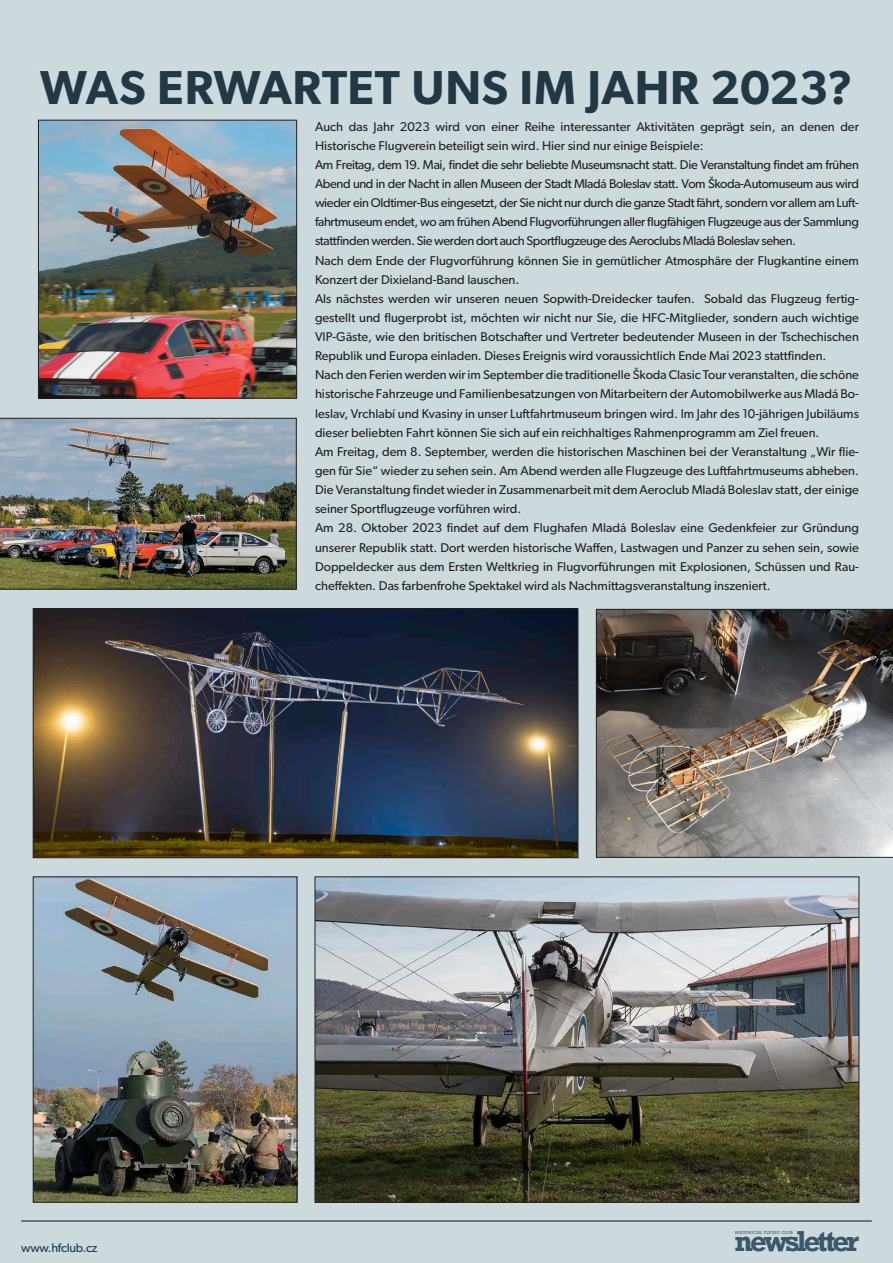
<style>
.page{position:relative;width:893px;height:1263px;background:#ccdade}
.page>*{position:absolute;margin:0;border:0;box-sizing:border-box;transform-origin:0 0}
.t1{font:600 47.7px "Gibson";letter-spacing:.015em;color:#213845}
.t2{font:700 27.15px "Rockwell Nova";letter-spacing:-.1em;color:#3b5769}
.t3{font:12.75px/19.2px "Gibson";color:#231f20;text-align:justify}
.t4{font:12.45px "Gibson";letter-spacing:-.02em;color:#213845}
.t5{font:4.2px "Rockwell Std";letter-spacing:.06em;color:#3b5769}
</style>
<div class="page">
<hr style="left:21px;top:1220px;width:851px;height:1px;background:#231f20">
<img style="left:40px;top:122px;width:255px;height:274px">
<div style="left:38px;top:120px;width:259px;height:278px;border:1px solid #231f20"></div>
<img style="left:0;top:418px;width:297px;height:171px">
<img style="left:317px;top:878px;width:540px;height:322px">
<img style="left:35px;top:878px;width:260px;height:322px">
<div style="left:33px;top:876px;width:264px;height:326px;border:1px solid #231f20"></div>
<img style="left:35px;top:611px;width:541px;height:245px">
<div style="left:33px;top:609px;width:545px;height:249px;border:1px solid #231f20"></div>
<img style="left:596px;top:609px;width:297px;height:249px">
<p class="t1" style="left:40px;top:59px;width:814px">WAS ERWARTET UNS IM JAHR 2023?</p>
<p class="t3" style="left:315px;top:116px;width:545px">Auch das Jahr 2023 wird von einer Reihe interessanter Aktivitäten geprägt sein, an denen der<br>Historische Flugverein beteiligt sein wird. Hier sind nur einige Beispiele:</p>
<p class="t3" style="left:315px;top:155px;width:545px">Am Freitag, dem 19. Mai, findet die sehr beliebte Museumsnacht statt. Die Veranstaltung findet am frühen Abend und in der Nacht in allen Museen der Stadt Mladá Boleslav statt. Vom Škoda-Automuseum aus wird wieder ein Oldtimer-Bus eingesetzt, der Sie nicht nur durch die ganze Stadt fährt, sondern vor allem am Luft&shy;fahrtmuseum endet, wo am frühen Abend Flugvorführungen aller flugfähigen Flugzeuge aus der Sammlung stattfinden werden. Sie werden dort auch Sportflugzeuge des Aeroclubs Mladá Boleslav sehen.</p>
<p class="t3" style="left:315px;top:250px;width:545px">Nach dem Ende der Flugvorführung können Sie in gemütlicher Atmosphäre der Flugkantine einem<br>Konzert der Dixieland-Band lauschen.</p>
<p class="t3" style="left:315px;top:289px;width:545px">Als nächstes werden wir unseren neuen Sopwith-Dreidecker taufen. Sobald das Flugzeug fertig&shy;gestellt und flugerprobt ist, möchten wir nicht nur Sie, die HFC-Mitglieder, sondern auch wichtige VIP-Gäste, wie den britischen Botschafter und Vertreter bedeutender Museen in der Tschechischen Republik und Europa einladen. Dieses Ereignis wird voraussichtlich Ende Mai 2023 stattfinden.</p>
<p class="t3" style="left:315px;top:365px;width:545px">Nach den Ferien werden wir im September die traditionelle Škoda Clasic Tour veranstalten, die schöne historische Fahrzeuge und Familienbesatzungen von Mitarbeitern der Automobilwerke aus Mladá Bo&shy;leslav, Vrchlabí und Kvasiny in unser Luftfahrtmuseum bringen wird. Im Jahr des 10-jährigen Jubiläums dieser beliebten Fahrt können Sie sich auf ein reichhaltiges Rahmenprogramm am Ziel freuen.</p>
<p class="t3" style="left:315px;top:442px;width:545px">Am Freitag, dem 8. September, werden die historischen Maschinen bei der Veranstaltung „Wir flie&shy;gen für Sie“ wieder zu sehen sein. Am Abend werden alle Flugzeuge des Luftfahrtmuseums abheben.<br>Die Veranstaltung findet wieder in Zusammenarbeit mit dem Aeroclub Mladá Boleslav statt, der einige seiner Sportflugzeuge vorführen wird.</p>
<p class="t3" style="left:315px;top:518px;width:545px">Am 28. Oktober 2023 findet auf dem Flughafen Mladá Boleslav eine Gedenkfeier zur Gründung unserer Republik statt. Dort werden historische Waffen, Lastwagen und Panzer zu sehen sein, sowie Doppeldecker aus dem Ersten Weltkrieg in Flugvorführungen mit Explosionen, Schüssen und Rau&shy;cheffekten. Das farbenfrohe Spektakel wird als Nachmittagsveranstaltung inszeniert.</p>
<p class="t4" style="left:21px;top:1240px;width:78px">www.hfclub.cz</p>
<h2 class="t2" style="left:734px;top:1223px;width:126px">newsletter</h2>
<p class="t5" style="left:735px;top:1230px;width:59px">HISTORICAL FLYING CLUB</p>
</div>
